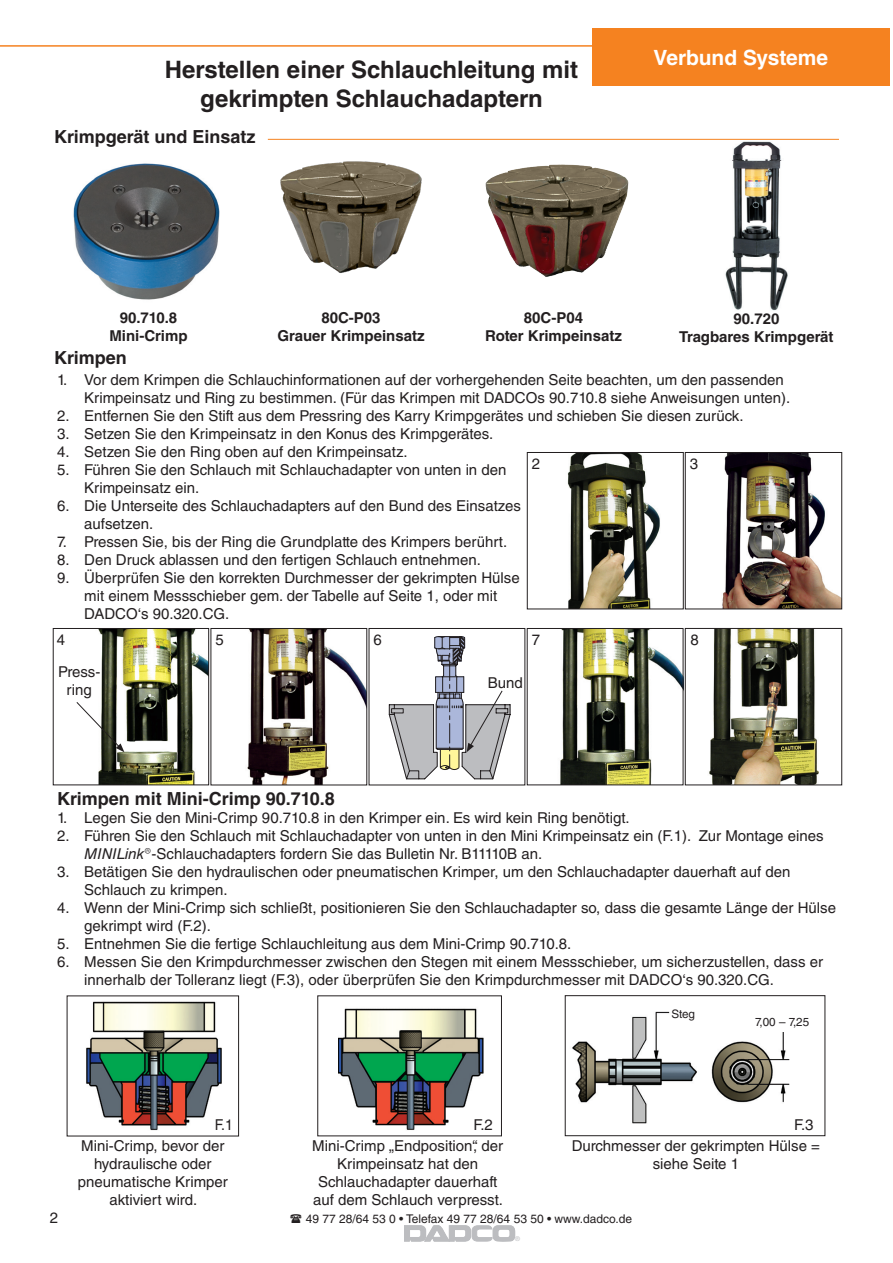
<style>
.page{position:relative;width:893px;height:1263px;background:#fff}
.page>*{position:absolute;margin:0;border:0;box-sizing:border-box;transform-origin:0 0}
.t1{font:700 24px/28.8px "Helvetica LT Std";color:#231f20;text-align:center}
.t2{font:700 21px "Helvetica LT Std";color:#fff}
.Body_text{font:700 18px "Helvetica LT Std";color:#231f20}
.Body_text-2{font:15px/18px "Helvetica LT Std";color:#231f20}
.Body_text-3{font:700 15px "Helvetica LT Std";color:#231f20}
.Body_text-4{font:15px "Helvetica LT Std";color:#231f20;scale:.94 1}
.t3{font:12px "Helvetica LT Std";color:#231f20}
.Body_text-5{font:11.7px "Helvetica LT Std";color:#231f20}
.t4{font:6.45px "Helvetica LT Std";color:#bcbdc0}
.s1{font-style:italic}
</style>
<div class="page">
<div style="left:592px;top:29px;width:297px;height:57px;background:#f58220"></div>
<hr style="left:0;top:45px;width:600px;height:2px;background:#f58220">
<svg style="left:404px;top:1225px;width:111px;height:16px"></svg>
<img style="left:247px;top:630px;width:118px;height:153px">
<div style="left:211px;top:628px;width:156px;height:157px;border:1px solid #231f20"></div>
<img style="left:86px;top:1001px;width:136px;height:136px">
<img style="left:339px;top:1008px;width:144px;height:122px">
<div style="left:317px;top:995px;width:185px;height:141px;border:1px solid #231f20"></div>
<img style="left:564px;top:1000px;width:262px;height:135px">
<div style="left:565px;top:995px;width:260px;height:141px;border:1px solid #231f20"></div>
<div style="left:752px;top:1006px;width:60px;height:25px;background:#fff"></div>
<img style="left:73px;top:163px;width:146px;height:137px">
<img style="left:709px;top:138px;width:94px;height:173px">
<hr style="left:268px;top:139px;width:571px;height:1px;background:#f58220">
<img style="left:567px;top:454px;width:93px;height:153px">
<div style="left:527px;top:452px;width:156px;height:157px;border:1px solid #231f20"></div>
<img style="left:722px;top:454px;width:118px;height:153px">
<div style="left:685px;top:452px;width:157px;height:157px;border:1px solid #231f20"></div>
<img style="left:709px;top:630px;width:110px;height:153px">
<div style="left:685px;top:628px;width:157px;height:157px;border:1px solid #231f20"></div>
<img style="left:560px;top:630px;width:121px;height:153px">
<div style="left:527px;top:628px;width:156px;height:157px;border:1px solid #231f20"></div>
<svg style="left:389px;top:636px;width:121px;height:143px"></svg>
<img style="left:98px;top:630px;width:109px;height:153px">
<div style="left:53px;top:628px;width:156px;height:157px;border:1px solid #231f20"></div>
<svg style="left:76px;top:702px;width:48px;height:50px"></svg>
<img style="left:280px;top:161px;width:142px;height:112px">
<img style="left:485px;top:164px;width:144px;height:113px">
<h1 class="t1" style="left:165px;top:55px;width:414px">Herstellen einer Schlauchleitung mit gekrimpten Schlauchadaptern</h1>
<p class="Body_text" style="left:54px;top:126px;width:203px">Krimpgerät und Einsatz</p>
<h2 class="t2" style="left:653px;top:45px;width:176px">Verbund Systeme</h2>
<p class="Body_text-3" style="left:120px;top:309px;width:59px">90.710.8</p>
<p class="Body_text-3" style="left:109px;top:327px;width:80px">Mini-Crimp</p>
<p class="Body_text" style="left:54px;top:347px;width:74px">Krimpen</p>
<p class="Body_text-3" style="left:321px;top:309px;width:61px">80C-P03</p>
<p class="Body_text-3" style="left:277px;top:327px;width:149px">Grauer Krimpeinsatz</p>
<p class="Body_text-3" style="left:524px;top:309px;width:61px">80C-P04</p>
<p class="Body_text-3" style="left:485px;top:327px;width:138px">Roter Krimpeinsatz</p>
<p class="Body_text-3" style="left:733px;top:309px;width:47px">90.720</p>
<p class="Body_text-3" style="left:679px;top:327px;width:156px">Tragbares Krimpgerät</p>
<p class="Body_text-2" style="left:84px;top:371px;width:708px;text-indent:-27px">1. Vor dem Krimpen die Schlauchinformationen auf der vorhergehenden Seite beachten, um den passenden<br>Krimpeinsatz und Ring zu bestimmen. (Für das Krimpen mit DADCOs 90.710.8 siehe Anweisungen unten).</p>
<p class="Body_text-2" style="left:57px;top:407px;width:688px">2. Entfernen Sie den Stift aus dem Pressring des Karry Krimpgerätes und schieben Sie diesen zurück.</p>
<p class="Body_text-2" style="left:57px;top:425px;width:437px">3. Setzen Sie den Krimpeinsatz in den Konus des Krimpgerätes.</p>
<p class="Body_text-2" style="left:57px;top:443px;width:352px">4. Setzen Sie den Ring oben auf den Krimpeinsatz.</p>
<p class="Body_text-2" style="left:84px;top:461px;width:424px;text-indent:-27px">5. Führen Sie den Schlauch mit Schlauchadapter von unten in den<br>Krimpeinsatz ein.</p>
<p class="Body_text-2" style="left:84px;top:497px;width:438px;text-indent:-27px">6. Die Unterseite des Schlauchadapters auf den Bund des Einsatzes aufsetzen.</p>
<p class="Body_text-2" style="left:57px;top:533px;width:452px">7. Pressen Sie, bis der Ring die Grundplatte des Krimpers berührt.</p>
<p class="Body_text-2" style="left:57px;top:551px;width:425px">8. Den Druck ablassen und den fertigen Schlauch entnehmen.</p>
<p class="Body_text-2" style="left:84px;top:569px;width:437px;text-indent:-27px">9. Überprüfen Sie den korrekten Durchmesser der gekrimpten Hülse mit einem Messschieber gem. der Tabelle auf Seite 1, oder mit<br>DADCO‘s 90.320.CG.</p>
<p class="Body_text-2" style="left:532px;top:455px;width:10px">2</p>
<p class="Body_text-2" style="left:690px;top:455px;width:10px">3</p>
<p class="Body_text-2" style="left:57px;top:631px;width:10px">4</p>
<p class="Body_text-2" style="left:374px;top:631px;width:10px">6</p>
<p class="Body_text-2" style="left:58px;top:662px;width:44px;text-align:center">Press&shy;ring</p>
<p class="Body_text-2" style="left:216px;top:631px;width:10px">5</p>
<p class="Body_text-2" style="left:690px;top:631px;width:10px">8</p>
<p class="Body_text-2" style="left:532px;top:631px;width:10px">7</p>
<p class="Body_text-2" style="left:488px;top:673px;width:37px">Bund</p>
<p class="Body_text" style="left:57px;top:787px;width:279px">Krimpen mit Mini-Crimp 90.710.8</p>
<p class="Body_text-2" style="left:57px;top:808px;width:574px">1. Legen Sie den Mini-Crimp 90.710.8 in den Krimper ein. Es wird kein Ring benötigt.</p>
<p class="Body_text-2" style="left:84px;top:826px;width:741px;text-indent:-27px">2. Führen Sie den Schlauch mit Schlauchadapter von unten in den Mini Krimpeinsatz ein (F.1). Zur Montage eines<br><span class="s1">MINILink®</span>-Schlauchadapters fordern Sie das Bulletin Nr. B11110B an.</p>
<p class="Body_text-2" style="left:84px;top:862px;width:708px;text-indent:-27px">3. Betätigen Sie den hydraulischen oder pneumatischen Krimper, um den Schlauchadapter dauerhaft auf den<br>Schlauch zu krimpen.</p>
<p class="Body_text-2" style="left:84px;top:898px;width:753px;text-indent:-27px">4. Wenn der Mini-Crimp sich schließt, positionieren Sie den Schlauchadapter so, dass die gesamte Länge der Hülse gekrimpt wird (F.2).</p>
<p class="Body_text-2" style="left:57px;top:934px;width:516px">5. Entnehmen Sie die fertige Schlauchleitung aus dem Mini-Crimp 90.710.8.</p>
<p class="Body_text-2" style="left:84px;top:952px;width:740px;text-indent:-27px">6. Messen Sie den Krimpdurchmesser zwischen den Stegen mit einem Messschieber, um sicherzustellen, dass er innerhalb der Tolleranz liegt (F.3), oder überprüfen Sie den Krimpdurchmesser mit DADCO‘s 90.320.CG.</p>
<p class="Body_text-5" style="left:671px;top:1007px;width:25px">Steg</p>
<p class="Body_text-5" style="left:755px;top:1015px;width:55px">7,00 – 7,25</p>
<p class="Body_text-2" style="left:50px;top:1208px;width:10px">2</p>
<p class="Body_text-4" style="left:215px;top:1116px;width:21px">F.1</p>
<p class="Body_text-2" style="left:474px;top:1116px;width:21px">F.2</p>
<p class="Body_text-2" style="left:78px;top:1136px;width:152px;text-align:center">Mini-Crimp, bevor der hydraulische oder pneumatische Krimper aktiviert wird.</p>
<p class="Body_text-2" style="left:312px;top:1136px;width:192px">Mini-Crimp „Endposition“, der</p>
<p class="Body_text-2" style="left:313px;top:1154px;width:191px;text-align:center">Krimpeinsatz hat den<br>Schlauchadapter dauerhaft auf dem Schlauch verpresst.</p>
<p class="Body_text-2" style="left:794px;top:1115px;width:21px">F.3</p>
<p class="Body_text-2" style="left:572px;top:1136px;width:250px;text-align:center">Durchmesser der gekrimpten Hülse = siehe Seite 1</p>
<p class="t3" style="left:306px;top:1211px;width:328px">49 77 28/64 53 0 • Telefax 49 77 28/64 53 50 • www.dadco.de</p>
<p class="t4" style="left:515px;top:1235px;width:6px">®</p>
</div>
